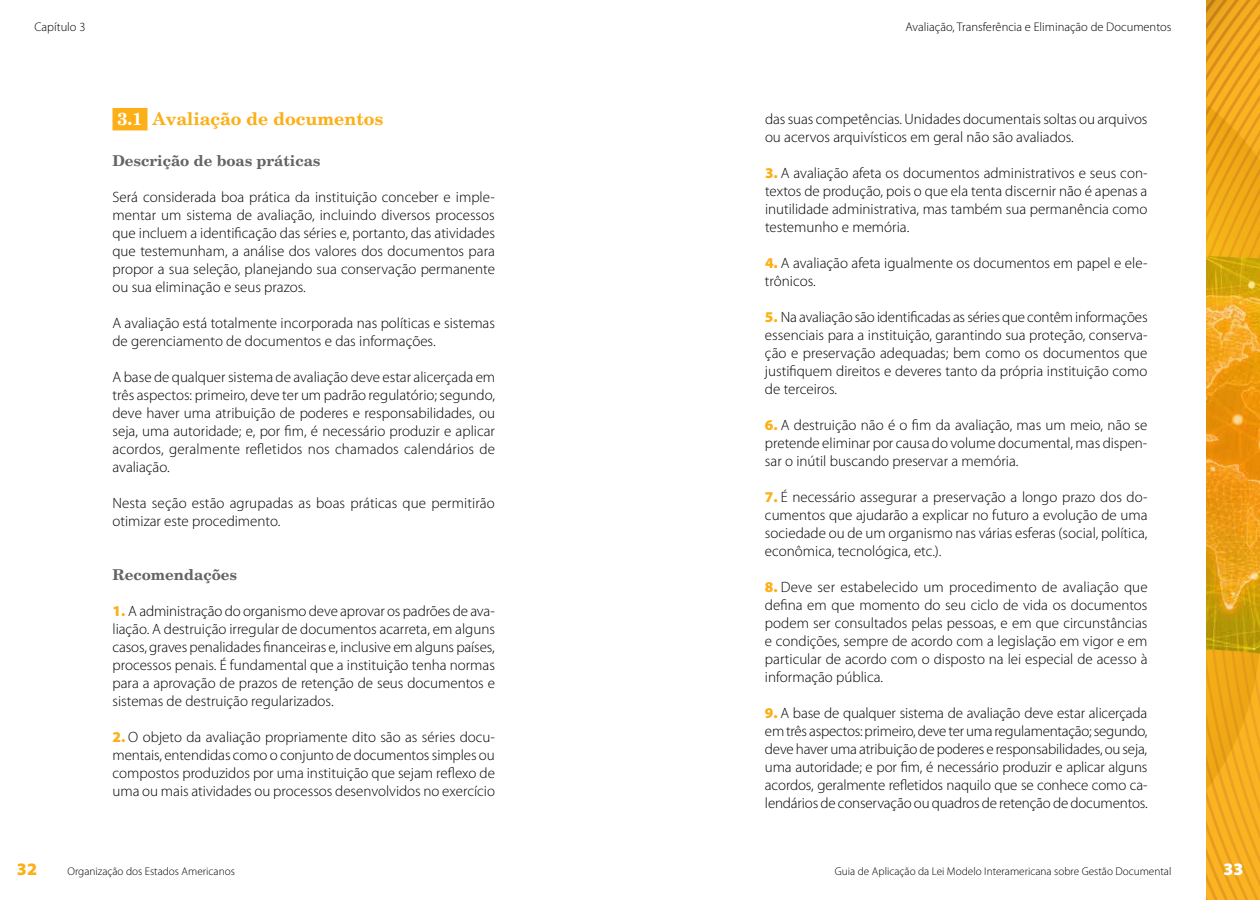
<style>
.page{position:relative;width:1260px;height:900px;background:#fff}
.page>*{position:absolute;margin:0;border:0;box-sizing:border-box;transform-origin:0 0}
.t1{font:700 17.5px "New Century Schlbk";color:#fcaf17}
.t2{font:900 17.5px "Myriad Pro";color:#fcaf17}
.t3{font:900 17.5px "Myriad Pro";color:#fff}
.t4{font:300 15px/18px "Myriad Pro";color:#000;text-align:justify}
.t5{font:700 15px "New Century Schlbk";color:#636466}
.t6{font:300 12.5px "Myriad Pro";color:#000}
.t7{font:300 11.25px "Myriad Pro";color:#000}
.s1{color:#fff}
.s2{font-weight:900;color:#fcaf17}
</style>
<div class="page">
<svg style="left:1206px;top:0;width:54px;height:900px;background:#efa71c"></svg>
<img style="left:1206px;top:256px;width:54px;height:401px">
<div style="left:112px;top:108px;width:36px;height:22px;background:#fcaf17"></div>
<p class="t6" style="left:35px;top:20px;width:52px">Capítulo 3</p>
<p class="t6" style="left:905px;top:20px;width:268px">Avaliação, Transferência e Eliminação de Documentos</p>
<p class="t1" style="left:118px;top:108px;width:267px"><span class="s1">3.1</span> Avaliação de documentos</p>
<p class="t5" style="left:112px;top:151px;width:209px">Descrição de boas práticas</p>
<p class="t4" style="left:112px;top:188px;width:384px">Será considerada boa prática da instituição conceber e imple&shy;mentar um sistema de avaliação, incluindo diversos processos que incluem a identificação das séries e, portanto, das atividades que testemunham, a análise dos valores dos documentos para propor a sua seleção, planejando sua conservação permanente ou sua eliminação e seus prazos.</p>
<p class="t4" style="left:112px;top:314px;width:384px">A avaliação está totalmente incorporada nas políticas e sistemas de gerenciamento de documentos e das informações.</p>
<p class="t4" style="left:112px;top:368px;width:384px">A base de qualquer sistema de avaliação deve estar alicerçada em três aspectos: primeiro, deve ter um padrão regulatório; segundo, deve haver uma atribuição de poderes e responsabilidades, ou seja, uma autoridade; e, por fim, é necessário produzir e aplicar acordos, geralmente refletidos nos chamados calendários de avaliação.</p>
<p class="t4" style="left:112px;top:494px;width:384px">Nesta seção estão agrupadas as boas práticas que permitirão otimizar este procedimento.</p>
<p class="t5" style="left:112px;top:565px;width:126px">Recomendações</p>
<p class="t4" style="left:112px;top:602px;width:384px"><span class="s2">1.</span> A administração do organismo deve aprovar os padrões de ava&shy;liação. A destruição irregular de documentos acarreta, em alguns casos, graves penalidades financeiras e, inclusive em alguns países, processos penais. É fundamental que a instituição tenha normas para a aprovação de prazos de retenção de seus documentos e sistemas de destruição regularizados.</p>
<p class="t4" style="left:112px;top:728px;width:384px"><span class="s2">2.</span> O objeto da avaliação propriamente dito são as séries docu&shy;mentais, entendidas como o conjunto de documentos simples ou compostos produzidos por uma instituição que sejam reflexo de uma ou mais atividades ou processos desenvolvidos no exercício</p>
<p class="t4" style="left:765px;top:110px;width:384px">das suas competências. Unidades documentais soltas ou arquivos ou acervos arquivísticos em geral não são avaliados.</p>
<p class="t4" style="left:765px;top:164px;width:384px"><span class="s2">3.</span> A avaliação afeta os documentos administrativos e seus con&shy;textos de produção, pois o que ela tenta discernir não é apenas a inutilidade administrativa, mas também sua permanência como testemunho e memória.</p>
<p class="t4" style="left:765px;top:254px;width:384px"><span class="s2">4.</span> A avaliação afeta igualmente os documentos em papel e ele&shy;trônicos.</p>
<p class="t4" style="left:765px;top:308px;width:384px"><span class="s2">5.</span> Na avaliação são identificadas as séries que contêm informações essenciais para a instituição, garantindo sua proteção, conserva&shy;ção e preservação adequadas; bem como os documentos que justifiquem direitos e deveres tanto da própria instituição como de terceiros.</p>
<p class="t4" style="left:765px;top:416px;width:384px"><span class="s2">6.</span> A destruição não é o fim da avaliação, mas um meio, não se pretende eliminar por causa do volume documental, mas dispen&shy;sar o inútil buscando preservar a memória.</p>
<p class="t4" style="left:765px;top:488px;width:384px"><span class="s2">7.</span> É necessário assegurar a preservação a longo prazo dos do&shy;cumentos que ajudarão a explicar no futuro a evolução de uma sociedade ou de um organismo nas várias esferas (social, política, econômica, tecnológica, etc.).</p>
<p class="t4" style="left:765px;top:578px;width:384px"><span class="s2">8.</span> Deve ser estabelecido um procedimento de avaliação que defina em que momento do seu ciclo de vida os documentos podem ser consultados pelas pessoas, e em que circunstâncias e condições, sempre de acordo com a legislação em vigor e em particular de acordo com o disposto na lei especial de acesso à informação pública.</p>
<p class="t4" style="left:765px;top:704px;width:384px"><span class="s2">9.</span> A base de qualquer sistema de avaliação deve estar alicerçada em três aspectos: primeiro, deve ter uma regulamentação; segundo, deve haver uma atribuição de poderes e responsabilidades, ou seja, uma autoridade; e por fim, é necessário produzir e aplicar alguns acordos, geralmente refletidos naquilo que se conhece como ca&shy;lendários de conservação ou quadros de retenção de documentos.</p>
<p class="t2" style="left:17px;top:858px;width:22px">32</p>
<p class="t7" style="left:68px;top:865px;width:169px">Organização dos Estados Americanos</p>
<p class="t3" style="left:1223px;top:858px;width:22px">33</p>
<p class="t7" style="left:835px;top:865px;width:338px">Guia de Aplicação da Lei Modelo Interamericana sobre Gestão Documental</p>
</div>
